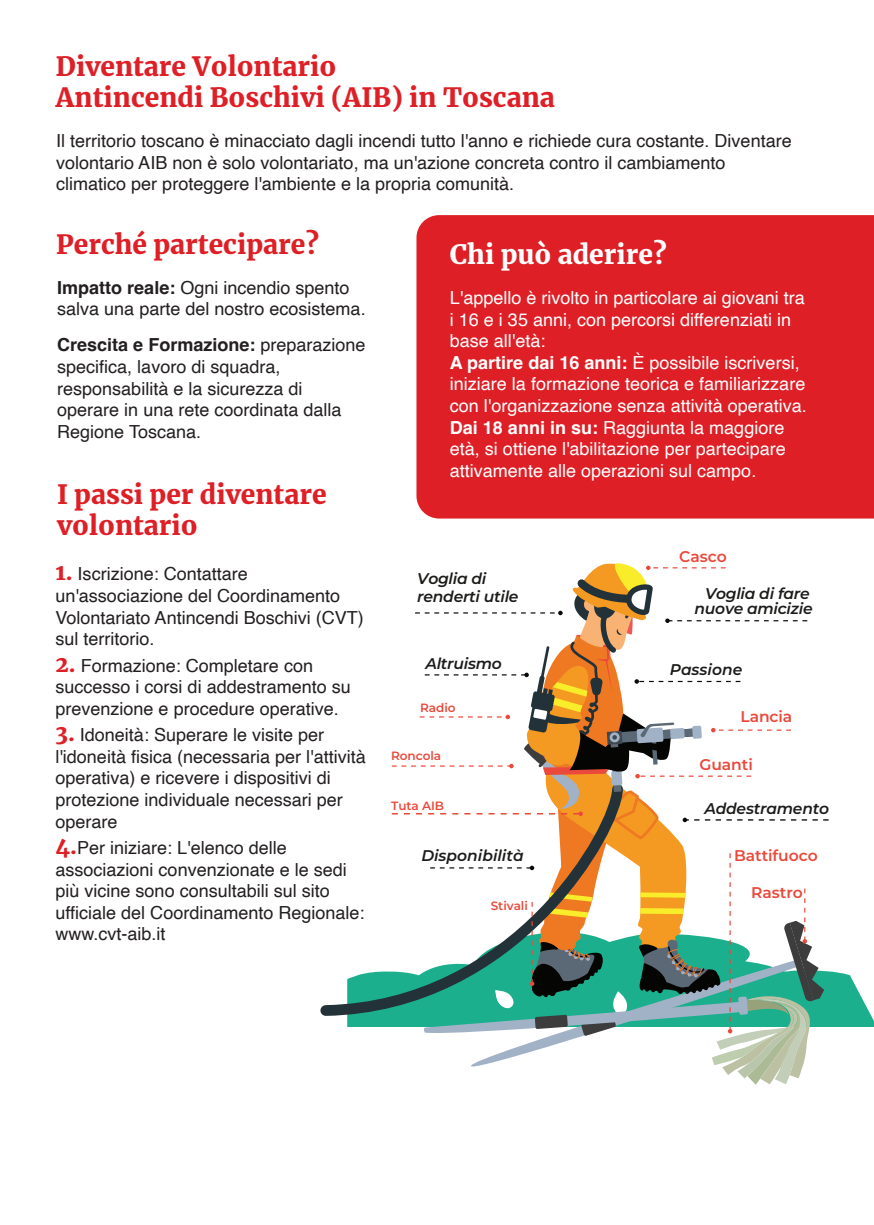
<style>
.page{position:relative;width:874px;height:1225px;background:#fff}
.page>*{position:absolute;margin:0;border:0;box-sizing:border-box;transform-origin:0 0}
.t1{font:900 26.2px/31.6px "Merriweather";color:#de1f26}
.t2{font:900 26.2px "Merriweather";color:#fff}
.t3{font:18px/21.6px "Helvetica";color:#231f20}
.t4{font:18px/21.6px "Helvetica";color:#fff}
.t5{font:italic 600 15.6px/18.6px "Montserrat";letter-spacing:-.015em;color:#1b1b1a}
.t6{font:italic 600 15.4px/14.4px "Montserrat";letter-spacing:-.015em;color:#1b1b1a;text-align:center}
.t7{font:600 15.4px "Montserrat";letter-spacing:-.005em;color:#ea493b}
.t8{font:600 12px "Montserrat";letter-spacing:-.005em;color:#ea493b}
.s1{font-weight:700}
.s2{font-family:"Merriweather";font-weight:900;font-size:22px;color:#de1f26}
</style>
<div class="page">
<div style="left:416px;top:215px;width:457px;height:303px;background:#de1f26"></div>
<svg style="left:347px;top:563px;width:526px;height:522px"></svg>
<h1 class="t1" style="left:56px;top:50px;width:500px">Diventare Volontario<br>Antincendi Boschivi (AIB) in Toscana</h1>
<p class="t3" style="left:56px;top:130px;width:736px">Il territorio toscano è minacciato dagli incendi tutto l'anno e richiede cura costante. Diventare volontario AIB non è solo volontariato, ma un'azione concreta contro il cambiamento climatico per proteggere l'ambiente e la propria comunità.</p>
<h1 class="t1" style="left:56px;top:228px;width:264px">Perché partecipare?</h1>
<p class="t3" style="left:57px;top:277px;width:310px"><span class="s1">Impatto reale:</span> Ogni incendio spento salva una parte del nostro ecosistema.</p>
<p class="t3" style="left:57px;top:335px;width:310px"><span class="s1">Crescita e Formazione:</span> preparazione specifica, lavoro di squadra, responsabilità e la sicurezza di operare in una rete coordinata dalla<br>Regione Toscana.</p>
<h1 class="t1" style="left:57px;top:477px;width:271px">I passi per diventare volontario</h1>
<p class="t3" style="left:55px;top:564px;width:310px"><span class="s2">1.</span> Iscrizione: Contattare un'associazione del Coordinamento<br>Volontariato Antincendi Boschivi (CVT) sul territorio.</p>
<p class="t3" style="left:55px;top:655px;width:297px"><span class="s2">2.</span> Formazione: Completare con successo i corsi di addestramento su prevenzione e procedure operative.</p>
<p class="t3" style="left:55px;top:724px;width:311px"><span class="s2">3.</span> Idoneità: Superare le visite per l'idoneità fisica (necessaria per l'attività operativa) e ricevere i dispositivi di protezione individuale necessari per operare</p>
<p class="t3" style="left:55px;top:837px;width:310px"><span class="s2">4.</span>Per iniziare: L'elenco delle associazioni convenzionate e le sedi più vicine sono consultabili sul sito ufficiale del Coordinamento Regionale: www.cvt-aib.it</p>
<h1 class="t2" style="left:449px;top:236px;width:218px">Chi può aderire?</h1>
<p class="t4" style="left:449px;top:287px;width:358px">L'appello è rivolto in particolare ai giovani tra i 16 e i 35 anni, con percorsi differenziati in base all'età:<br><span class="s1">A partire dai 16 anni:</span> È possibile iscriversi, iniziare la formazione teorica e familiarizzare con l'organizzazione senza attività operativa.<br><span class="s1">Dai 18 anni in su:</span> Raggiunta la maggiore età, si ottiene l'abilitazione per partecipare attivamente alle operazioni sul campo.</p>
<p class="t5" style="left:417px;top:568px;width:103px">Voglia di renderti utile</p>
<p class="t6" style="left:425px;top:655px;width:78px">Altruismo</p>
<p class="t8" style="left:420px;top:699px;width:37px">Radio</p>
<p class="t8" style="left:391px;top:748px;width:52px">Roncola</p>
<p class="t8" style="left:391px;top:798px;width:54px">Tuta AIB</p>
<p class="t6" style="left:421px;top:847px;width:104px">Disponibilità</p>
<p class="t8" style="left:490px;top:897px;width:39px">Stivali</p>
<p class="t7" style="left:679px;top:546px;width:49px">Casco</p>
<p class="t6" style="left:694px;top:586px;width:120px">Voglia di fare nuove amicizie</p>
<p class="t6" style="left:669px;top:662px;width:74px">Passione</p>
<p class="t7" style="left:740px;top:706px;width:53px">Lancia</p>
<p class="t7" style="left:699px;top:754px;width:55px">Guanti</p>
<p class="t6" style="left:704px;top:800px;width:126px">Addestramento</p>
<p class="t7" style="left:733px;top:845px;width:85px">Battifuoco</p>
<p class="t7" style="left:751px;top:882px;width:53px">Rastro</p>
</div>
